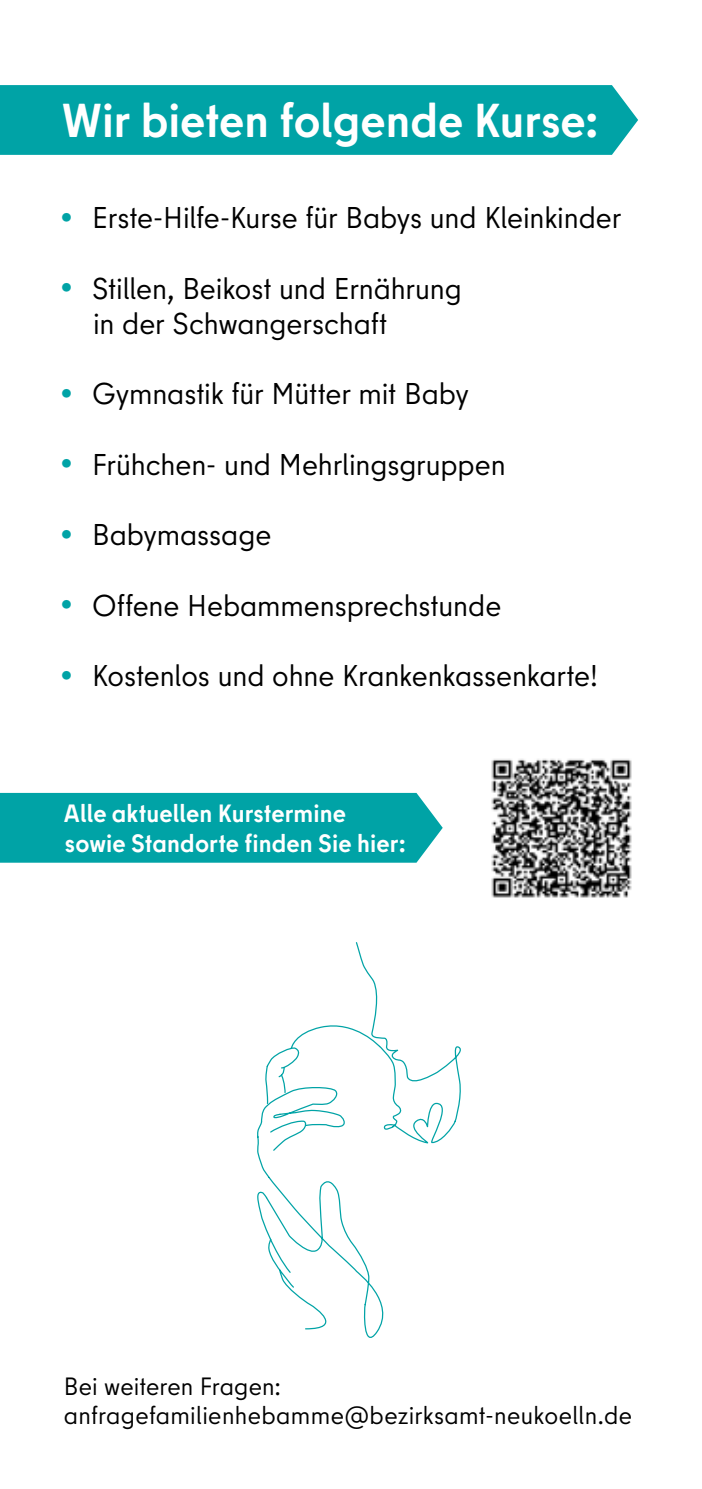
<style>
.page{position:relative;width:702px;height:1489px;background:#fff}
.page>*{position:absolute;margin:0;border:0;box-sizing:border-box;transform-origin:0 0}
.t1{font:700 47.5px "Berlin Type";color:#fff}
.t2{font:30px/35px "Berlin Type";letter-spacing:-.005em;color:#000}
.t3{font:25px/28.8px "Berlin Type";letter-spacing:.01em;color:#000}
.t4{font:700 25px/30px "Berlin Type";letter-spacing:.005em;color:#fff}
.s1{color:#00a3a6}
</style>
<div class="page">
<svg style="left:257px;top:942px;width:204px;height:396px"></svg>
<img style="left:491px;top:759px;width:141px;height:139px">
<div style="left:0;top:85px;width:638px;height:70px;background:#00a3a6"></div>
<div style="left:0;top:792px;width:442px;height:70px;background:#00a3a6"></div>
<h1 class="t1" style="left:62px;top:90px;width:538px">Wir bieten folgende Kurse:</h1>
<p class="t2" style="left:60px;top:201px;width:562px"><span class="s1">•</span> Erste-Hilfe-Kurse für Babys und Kleinkinder</p>
<p class="t2" style="left:93px;top:271px;width:370px;text-indent:-33px"><span class="s1">•</span> Stillen, Beikost und Ernährung in der Schwangerschaft</p>
<p class="t2" style="left:60px;top:376px;width:410px"><span class="s1">•</span> Gymnastik für Mütter mit Baby</p>
<p class="t2" style="left:60px;top:447px;width:447px"><span class="s1">•</span> Frühchen- und Mehrlingsgruppen</p>
<p class="t2" style="left:60px;top:517px;width:213px"><span class="s1">•</span> Babymassage</p>
<p class="t2" style="left:60px;top:588px;width:443px"><span class="s1">•</span> Offene Hebammensprechstunde</p>
<p class="t2" style="left:60px;top:658px;width:539px"><span class="s1">•</span> Kostenlos und ohne Krankenkassenkarte!</p>
<p class="t4" style="left:64px;top:798px;width:343px">Alle aktuellen Kurstermine sowie Standorte finden Sie hier:</p>
<p class="t3" style="left:64px;top:1372px;width:570px">Bei weiteren Fragen: anfragefamilienhebamme@bezirksamt-neukoelln.de</p>
</div>
